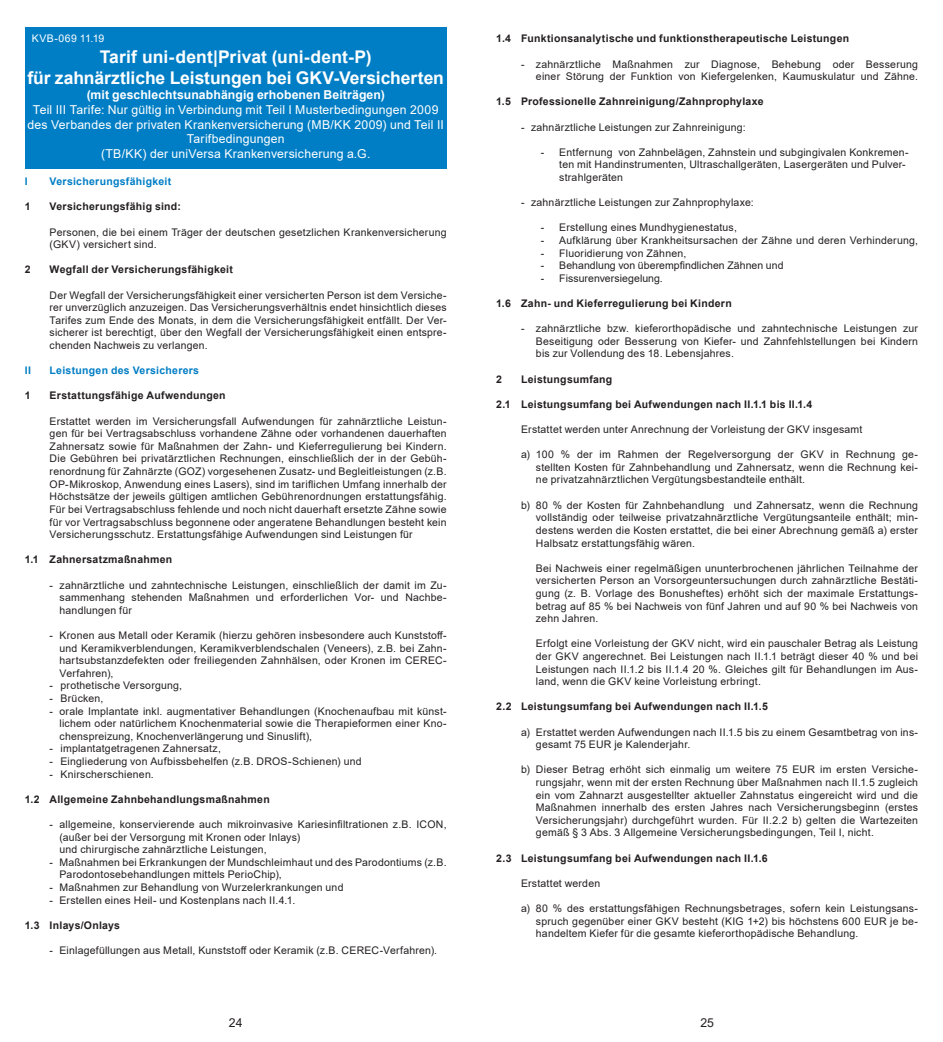
<style>
.page{position:relative;width:943px;height:1042px;background:#fff}
.page>*{position:absolute;margin:0;border:0;box-sizing:border-box;transform-origin:0 0}
.t1{font:700 17.5px/21px "Arial";letter-spacing:-.005em;color:#fff;text-align:center}
.t2{font:12.25px/14.7px "Arial";letter-spacing:.015em;color:#fff;text-align:center}
.t3{font:700 12.25px "Arial";letter-spacing:.005em;color:#fff}
.t4{font:12.25px "Arial";color:#231f20}
.t5{font:10.5px/12.6px "Arial";letter-spacing:.02em;color:#231f20;text-align:justify}
.t6{font:700 10.5px "Arial";letter-spacing:.025em;color:#231f20}
.t7{font:700 10.5px "Arial";letter-spacing:.025em;color:#007ec5}
.t8{font:10.5px "Arial";letter-spacing:.035em;color:#fff}
</style>
<div class="page">
<div style="left:25px;top:27px;width:421px;height:142px;background:#007ec5"></div>
<p class="t8" style="left:32px;top:31px;width:74px">KVB-069 11.19</p>
<h1 class="t1" style="left:28px;top:47px;width:418px">Tarif uni-dent|Privat (uni-dent-P)<br>für zahnärztliche Leistungen bei GKV-Versicherten</h1>
<p class="t3" style="left:87px;top:86px;width:299px">(mit geschlechtsunabhängig erhobenen Beiträgen)</p>
<p class="t2" style="left:27px;top:102px;width:418px">Teil III Tarife: Nur gültig in Verbindung mit Teil I Musterbedingungen 2009 des Verbandes der privaten Krankenversicherung (MB/KK 2009) und Teil II Tarifbedingungen<br>(TB/KK) der uniVersa Krankenversicherung a.G.</p>
<p class="t7" style="left:25px;top:174px;width:4px">I</p>
<p class="t7" style="left:50px;top:174px;width:123px">Versicherungsfähigkeit</p>
<p class="t6" style="left:25px;top:199px;width:7px">1</p>
<p class="t6" style="left:50px;top:199px;width:133px">Versicherungsfähig sind:</p>
<p class="t5" style="left:50px;top:226px;width:398px">Personen, die bei einem Träger der deutschen gesetzlichen Krankenversicherung (GKV) versichert sind.</p>
<p class="t6" style="left:25px;top:262px;width:7px">2</p>
<p class="t6" style="left:50px;top:262px;width:185px">Wegfall der Versicherungsfähigkeit</p>
<p class="t5" style="left:50px;top:289px;width:398px">Der Wegfall der Versicherungsfähigkeit einer versicherten Person ist dem Versiche&shy;rer unverzüglich anzuzeigen. Das Versicherungsverhältnis endet hinsichtlich dieses Tarifes zum Ende des Monats, in dem die Versicherungsfähigkeit entfällt. Der Ver&shy;sicherer ist berechtigt, über den Wegfall der Versicherungsfähigkeit einen entspre&shy;chenden Nachweis zu verlangen.</p>
<p class="t7" style="left:25px;top:363px;width:8px">II</p>
<p class="t7" style="left:50px;top:363px;width:151px">Leistungen des Versicherers</p>
<p class="t6" style="left:25px;top:388px;width:7px">1</p>
<p class="t6" style="left:50px;top:388px;width:177px">Erstattungsfähige Aufwendungen</p>
<p class="t5" style="left:50px;top:415px;width:398px">Erstattet werden im Versicherungsfall Aufwendungen für zahnärztliche Leistun&shy;gen für bei Vertragsabschluss vorhandene Zähne oder vorhandenen dauerhaften Zahnersatz sowie für Maßnahmen der Zahn- und Kieferregulierung bei Kindern.<br>Die Gebühren bei privatärztlichen Rechnungen, einschließlich der in der Gebüh&shy;renordnung für Zahnärzte (GOZ) vorgesehenen Zusatz- und Begleitleistungen (z.B.<br>OP-Mikroskop, Anwendung eines Lasers), sind im tariflichen Umfang innerhalb der Höchstsätze der jeweils gültigen amtlichen Gebührenordnungen erstattungsfähig.<br>Für bei Vertragsabschluss fehlende und noch nicht dauerhaft ersetzte Zähne sowie für vor Vertragsabschluss begonnene oder angeratene Behandlungen besteht kein Versicherungsschutz. Erstattungsfähige Aufwendungen sind Leistungen für</p>
<p class="t6" style="left:25px;top:552px;width:149px">1.1 Zahnersatzmaßnahmen</p>
<p class="t5" style="left:60px;top:578px;width:388px;text-indent:-10px">- zahnärztliche und zahntechnische Leistungen, einschließlich der damit im Zu&shy;sammenhang stehenden Maßnahmen und erforderlichen Vor- und Nachbe&shy;handlungen für</p>
<p class="t5" style="left:60px;top:629px;width:388px;text-indent:-10px">- Kronen aus Metall oder Keramik (hierzu gehören insbesondere auch Kunststoff&shy;und Keramikverblendungen, Keramikverblendschalen (Veneers), z.B. bei Zahn&shy;hartsubstanzdefekten oder freiliegenden Zahnhälsen, oder Kronen im CEREC-Verfahren),</p>
<p class="t5" style="left:50px;top:679px;width:134px">- prothetische Versorgung,</p>
<p class="t5" style="left:50px;top:692px;width:55px">- Brücken,</p>
<p class="t5" style="left:60px;top:704px;width:388px;text-indent:-10px">- orale Implantate inkl. augmentativer Behandlungen (Knochenaufbau mit künst&shy;lichem oder natürlichem Knochenmaterial sowie die Therapieformen einer Kno&shy;chenspreizung, Knochenverlängerung und Sinuslift),</p>
<p class="t5" style="left:50px;top:742px;width:173px">- implantatgetragenen Zahnersatz,</p>
<p class="t5" style="left:50px;top:755px;width:313px">- Eingliederung von Aufbissbehelfen (z.B. DROS-Schienen) und</p>
<p class="t5" style="left:50px;top:767px;width:106px">- Knirscherschienen.</p>
<p class="t6" style="left:25px;top:791px;width:246px">1.2 Allgemeine Zahnbehandlungsmaßnahmen</p>
<p class="t5" style="left:59px;top:818px;width:388px;text-align:left;text-indent:-10px">- allgemeine, konservierende auch mikroinvasive Kariesinfiltrationen z.B. ICON, (außer bei der Versorgung mit Kronen oder Inlays)<br>und chirurgische zahnärztliche Leistungen,</p>
<p class="t5" style="left:59px;top:856px;width:388px;text-indent:-10px">- Maßnahmen bei Erkrankungen der Mundschleimhaut und des Parodontiums (z.B.<br>Parodontosebehandlungen mittels PerioChip),</p>
<p class="t5" style="left:50px;top:881px;width:295px">- Maßnahmen zur Behandlung von Wurzelerkrankungen und</p>
<p class="t5" style="left:50px;top:893px;width:247px">- Erstellen eines Heil- und Kostenplans nach II.4.1.</p>
<p class="t6" style="left:25px;top:917px;width:97px">1.3 Inlays/Onlays</p>
<p class="t5" style="left:50px;top:944px;width:389px">- Einlagefüllungen aus Metall, Kunststoff oder Keramik (z.B. CEREC-Verfahren).</p>
<p class="t6" style="left:496px;top:31px;width:354px">1.4 Funktionsanalytische und funktionstherapeutische Leistungen</p>
<p class="t5" style="left:521px;top:58px;width:398px;text-align:right">- zahnärztliche Maßnahmen zur Diagnose, Behebung oder Besserung einer Störung der Funktion von Kiefergelenken, Kaumuskulatur und Zähne.</p>
<p class="t6" style="left:496px;top:94px;width:269px">1.5 Professionelle Zahnreinigung/Zahnprophylaxe</p>
<p class="t5" style="left:521px;top:121px;width:226px">- zahnärztliche Leistungen zur Zahnreinigung:</p>
<p class="t5" style="left:559px;top:146px;width:351px;text-align:left;text-indent:-18px">- Entfernung von Zahnbelägen, Zahnstein und subgingivalen Konkremen&shy;ten mit Handinstrumenten, Ultraschallgeräten, Lasergeräten und Pulver&shy;strahlgeräten</p>
<p class="t5" style="left:521px;top:196px;width:234px">- zahnärztliche Leistungen zur Zahnprophylaxe:</p>
<p class="t5" style="left:541px;top:221px;width:197px">- Erstellung eines Mundhygienestatus,</p>
<p class="t5" style="left:541px;top:234px;width:379px">- Aufklärung über Krankheitsursachen der Zähne und deren Verhinderung,</p>
<p class="t5" style="left:541px;top:247px;width:147px">- Fluoridierung von Zähnen,</p>
<p class="t5" style="left:541px;top:259px;width:244px">- Behandlung von überempfindlichen Zähnen und</p>
<p class="t5" style="left:541px;top:272px;width:123px">- Fissurenversiegelung.</p>
<p class="t6" style="left:496px;top:296px;width:237px">1.6 Zahn- und Kieferregulierung bei Kindern</p>
<p class="t5" style="left:536px;top:322px;width:383px;text-indent:-15px">- zahnärztliche bzw. kieferorthopädische und zahntechnische Leistungen zur Beseitigung oder Besserung von Kiefer- und Zahnfehlstellungen bei Kindern bis zur Vollendung des 18. Lebensjahres.</p>
<p class="t6" style="left:496px;top:371px;width:7px">2</p>
<p class="t6" style="left:521px;top:371px;width:93px">Leistungsumfang</p>
<p class="t6" style="left:496px;top:397px;width:318px">2.1 Leistungsumfang bei Aufwendungen nach II.1.1 bis II.1.4</p>
<p class="t5" style="left:521px;top:423px;width:343px">Erstattet werden unter Anrechnung der Vorleistung der GKV insgesamt</p>
<p class="t5" style="left:536px;top:448px;width:383px;text-indent:-15px">a) 100 % der im Rahmen der Regelversorgung der GKV in Rechnung ge&shy;stellten Kosten für Zahnbehandlung und Zahnersatz, wenn die Rechnung kei&shy;ne privatzahnärztlichen Vergütungsbestandteile enthält.</p>
<p class="t5" style="left:536px;top:499px;width:383px;text-indent:-15px">b) 80 % der Kosten für Zahnbehandlung und Zahnersatz, wenn die Rechnung vollständig oder teilweise privatzahnärztliche Vergütungsanteile enthält; min&shy;destens werden die Kosten erstattet, die bei einer Abrechnung gemäß a) erster Halbsatz erstattungsfähig wären.</p>
<p class="t5" style="left:536px;top:562px;width:383px">Bei Nachweis einer regelmäßigen ununterbrochenen jährlichen Teilnahme der versicherten Person an Vorsorgeuntersuchungen durch zahnärztliche Bestäti&shy;gung (z. B. Vorlage des Bonusheftes) erhöht sich der maximale Erstattungs&shy;betrag auf 85 % bei Nachweis von fünf Jahren und auf 90 % bei Nachweis von zehn Jahren.</p>
<p class="t5" style="left:536px;top:637px;width:383px">Erfolgt eine Vorleistung der GKV nicht, wird ein pauschaler Betrag als Leistung der GKV angerechnet. Bei Leistungen nach II.1.1 beträgt dieser 40 % und bei Leistungen nach II.1.2 bis II.1.4 20 %. Gleiches gilt für Behandlungen im Aus&shy;land, wenn die GKV keine Vorleistung erbringt.</p>
<p class="t6" style="left:496px;top:699px;width:273px">2.2 Leistungsumfang bei Aufwendungen nach II.1.5</p>
<p class="t5" style="left:536px;top:725px;width:383px;text-indent:-15px">a) Erstattet werden Aufwendungen nach II.1.5 bis zu einem Gesamtbetrag von ins&shy;gesamt 75 EUR je Kalenderjahr.</p>
<p class="t5" style="left:536px;top:763px;width:383px;text-indent:-15px">b) Dieser Betrag erhöht sich einmalig um weitere 75 EUR im ersten Versiche&shy;rungsjahr, wenn mit der ersten Rechnung über Maßnahmen nach II.1.5 zugleich ein vom Zahnarzt ausgestellter aktueller Zahnstatus eingereicht wird und die Maßnahmen innerhalb des ersten Jahres nach Versicherungsbeginn (erstes Versicherungsjahr) durchgeführt wurden. Für II.2.2 b) gelten die Wartezeiten gemäß § 3 Abs. 3 Allgemeine Versicherungsbedingungen, Teil I, nicht.</p>
<p class="t6" style="left:496px;top:850px;width:273px">2.3 Leistungsumfang bei Aufwendungen nach II.1.6</p>
<p class="t5" style="left:521px;top:877px;width:81px">Erstattet werden</p>
<p class="t5" style="left:536px;top:902px;width:383px;text-indent:-15px">a) 80 % des erstattungsfähigen Rechnungsbetrages, sofern kein Leistungsans&shy;spruch gegenüber einer GKV besteht (KIG 1+2) bis höchstens 600 EUR je be&shy;handeltem Kiefer für die gesamte kieferorthopädische Behandlung.</p>
<p class="t4" style="left:229px;top:1014px;width:15px">24</p>
<p class="t4" style="left:700px;top:1014px;width:15px">25</p>
</div>
